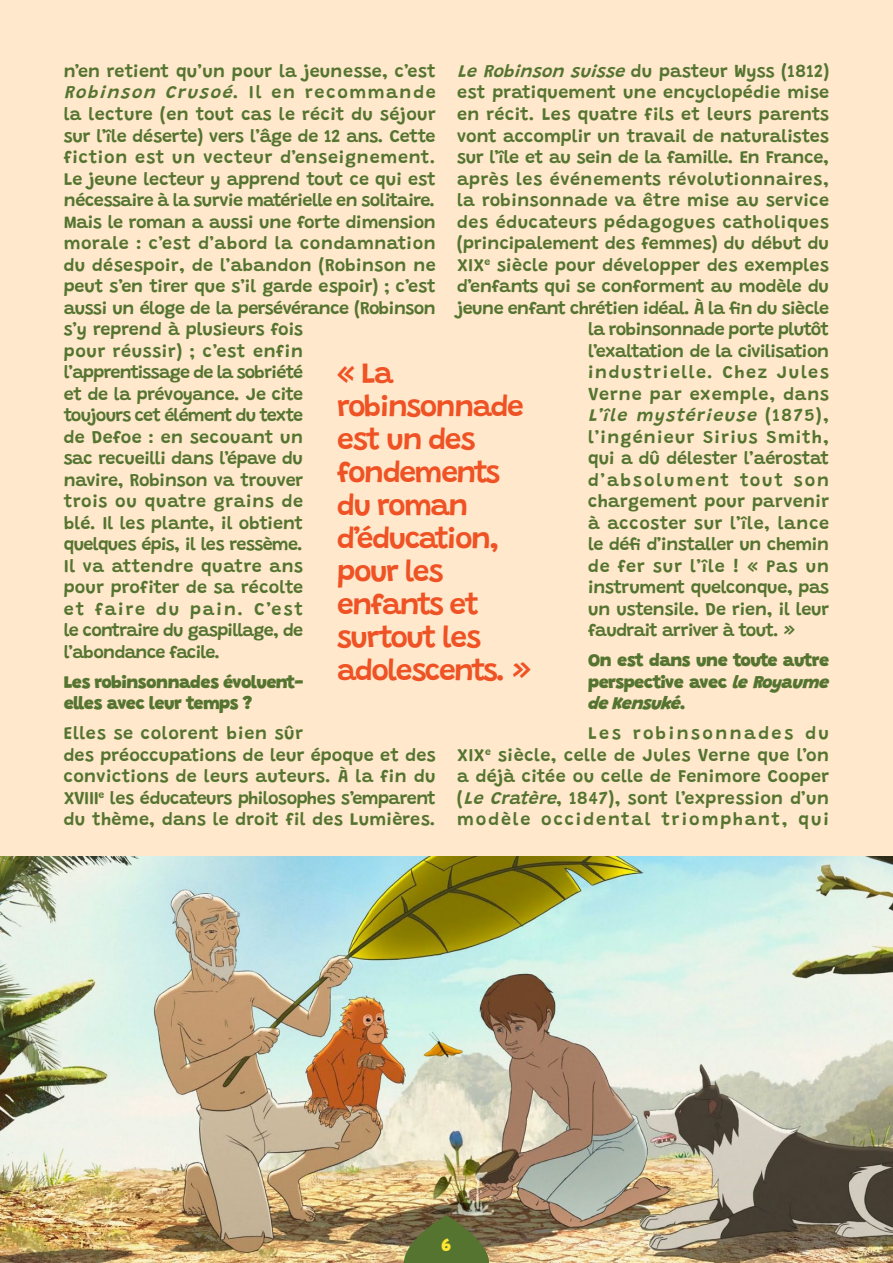
<style>
.page{position:relative;width:893px;height:1263px;background:#ffe8cb}
.page>*{position:absolute;margin:0;border:0;box-sizing:border-box;transform-origin:0 0}
.t1{font:600 30px/33px "Grandstander";letter-spacing:-.05em;color:#ef5224}
.t2{font:600 18px/21.5px "Grandstander";letter-spacing:.005em;color:#547430}
.t3{font:900 18px/21.5px "Grandstander";letter-spacing:-.03em;color:#547430}
.t4{font:600 18px "Grandstander";letter-spacing:-.03em;color:#547430}
.t5{font:600 18px "Grandstander";letter-spacing:.03em;color:#547430}
.t6{font:600 18px "Grandstander";letter-spacing:-.02em;color:#547430}
.t7{font:600 18px "Grandstander";letter-spacing:-.015em;color:#547430}
.t8{font:600 18px "Grandstander";letter-spacing:-.025em;color:#547430}
.t9{font:italic 600 18px "Grandstander";color:#547430}
.t10{font:600 18px "Grandstander";letter-spacing:.065em;color:#547430}
.t11{font:600 18px "Grandstander";letter-spacing:.035em;color:#547430}
.t12{font:600 18px "Grandstander";letter-spacing:.08em;color:#547430}
.t13{font:600 18px "Grandstander";letter-spacing:.045em;color:#547430}
.t14{font:600 18px "Grandstander";letter-spacing:.05em;color:#547430}
.t15{font:600 18px "Grandstander";letter-spacing:.105em;color:#547430}
.t16{font:900 18px "Grandstander";color:#ffe631}
.s1{font-style:italic}
.s2{font-style:normal}
</style>
<div class="page">
<img style="left:0;top:856px;width:893px;height:407px">
<svg style="left:404px;top:1215px;width:85px;height:48px"></svg>
<p class="t2" style="left:457px;top:59px;width:374px"><span class="s1">LeRobinson suisse</span>du pasteur Wyss (1812)</p>
<p class="t2" style="left:457px;top:80px;width:374px">est pratiquement une encyclopédie mise</p>
<p class="t2" style="left:457px;top:102px;width:373px">en récit. Les quatre fils et leurs parents</p>
<p class="t2" style="left:457px;top:123px;width:374px">vont accomplir un travail de naturalistes</p>
<p class="t7" style="left:457px;top:143px;width:373px">sur l’île et au sein de la famille. En France,</p>
<p class="t5" style="left:457px;top:165px;width:373px">après les événements révolutionnaires,</p>
<p class="t2" style="left:457px;top:188px;width:374px">la robinsonnade va être mise au service</p>
<p class="t5" style="left:457px;top:208px;width:374px">des éducateurs pédagogues catholiques</p>
<p class="t2" style="left:457px;top:231px;width:374px">(principalement des femmes) du début du</p>
<p class="t2" style="left:457px;top:252px;width:374px">XIX<sup>e</sup> siècle pour développer des exemples</p>
<p class="t2" style="left:457px;top:274px;width:374px">d’enfants qui se conforment au modèle du</p>
<p class="t4" style="left:457px;top:294px;width:373px">jeune enfant chrétien idéal. À la fin du siècle</p>
<p class="t4" style="left:588px;top:315px;width:242px">la robinsonnade porte plutôt</p>
<p class="t8" style="left:588px;top:337px;width:243px">l’exaltation de la civilisation</p>
<p class="t12" style="left:588px;top:358px;width:243px">industrielle. Chez Jules</p>
<p class="t13" style="left:588px;top:380px;width:243px">Verne par exemple, dans</p>
<p class="t9" style="left:588px;top:401px;width:242px">L’île mystérieuse <span class="s2">( 1 8 7 5 ) ,</span></p>
<p class="t10" style="left:588px;top:423px;width:242px">l’ingénieur Sirius Smith,</p>
<p class="t2" style="left:588px;top:446px;width:242px">qui a dû délester l’aérostat</p>
<p class="t15" style="left:588px;top:466px;width:242px">d’absolument tout son</p>
<p class="t2" style="left:588px;top:489px;width:243px">chargement pour parvenir</p>
<p class="t11" style="left:588px;top:509px;width:243px">à accoster sur l’île, lance</p>
<p class="t6" style="left:588px;top:530px;width:243px">le défi d’installer un chemin</p>
<p class="t14" style="left:588px;top:552px;width:243px">de fer sur l’île ! « Pas un</p>
<p class="t6" style="left:588px;top:573px;width:243px">instrument quelconque, pas</p>
<p class="t2" style="left:588px;top:597px;width:243px">un ustensile. De rien, il leur</p>
<p class="t4" style="left:588px;top:617px;width:209px">faudrait arriver à tout. »</p>
<p class="t3" style="left:588px;top:648px;width:243px;text-align:justify">On est dans une toute autre perspective avec <span class="s1">le Royaume de Kensuké</span>.</p>
<p class="t2" style="left:457px;top:721px;width:374px;text-align:justify;text-indent:131px">Les robinsonnades du XIX<sup>e</sup> siècle, celle de Jules Verne que l’on a déjà citée ou celle de Fenimore Cooper (<span class="s1">LeCratère</span>, 1847), sont l’expression d’un modèle occidental triomphant, qui</p>
<p class="t2" style="left:64px;top:59px;width:374px">n’en retient qu’un pour la jeunesse, c’est <span class="s1">Robinson Crusoé</span>. I l e n r e c o m m a n d e la lecture (en tout cas le récit du séjour sur l’île déserte) vers l’âge de 12 ans. Cette fiction est un vecteur d’enseignement.<br>Le jeune lecteur y apprend tout ce qui est nécessaire à la survie matérielle en solitaire.<br>Mais le roman a aussi une forte dimension morale : c’est d’abord la condamnation du désespoir, de l’abandon (Robinson ne peut s’en tirer que s’il garde espoir) ; c’est aussi un éloge de la persévérance (Robinson s’y reprend à plusieurs fois<br>pour réussir) ; c’est enfin<br>l’apprentissage de la sobriété<br>et de la prévoyance. Je cite<br>toujours cet élément du texte<br>de Defoe : en secouant un<br>sac recueilli dans l’épave du<br>navire, Robinson va trouver<br>trois ou quatre grains de<br>blé. Il les plante, il obtient<br>quelques épis, il les ressème.<br>Il va attendre quatre ans<br>pour profiter de sa récolte<br>et faire du pain. C’est<br>le contraire du gaspillage, de<br>l’abondance facile.</p>
<p class="t3" style="left:64px;top:670px;width:241px">Les robinsonnades évoluent&shy;elles avec leur temps ?</p>
<p class="t2" style="left:64px;top:721px;width:374px">Elles se colorent bien sûr<br>des préoccupations de leur époque et des convictions de leurs auteurs. À la fin du XVIII<sup>e</sup> les éducateurs philosophes s’emparent du thème, dans le droit fil des Lumières.</p>
<h1 class="t1" style="left:337px;top:355px;width:196px">« La robinsonnade est un des fondements du roman d’éducation, pour les enfants et surtout les adolescents. »</h1>
<p class="t16" style="left:441px;top:1231px;width:12px">6</p>
</div>
